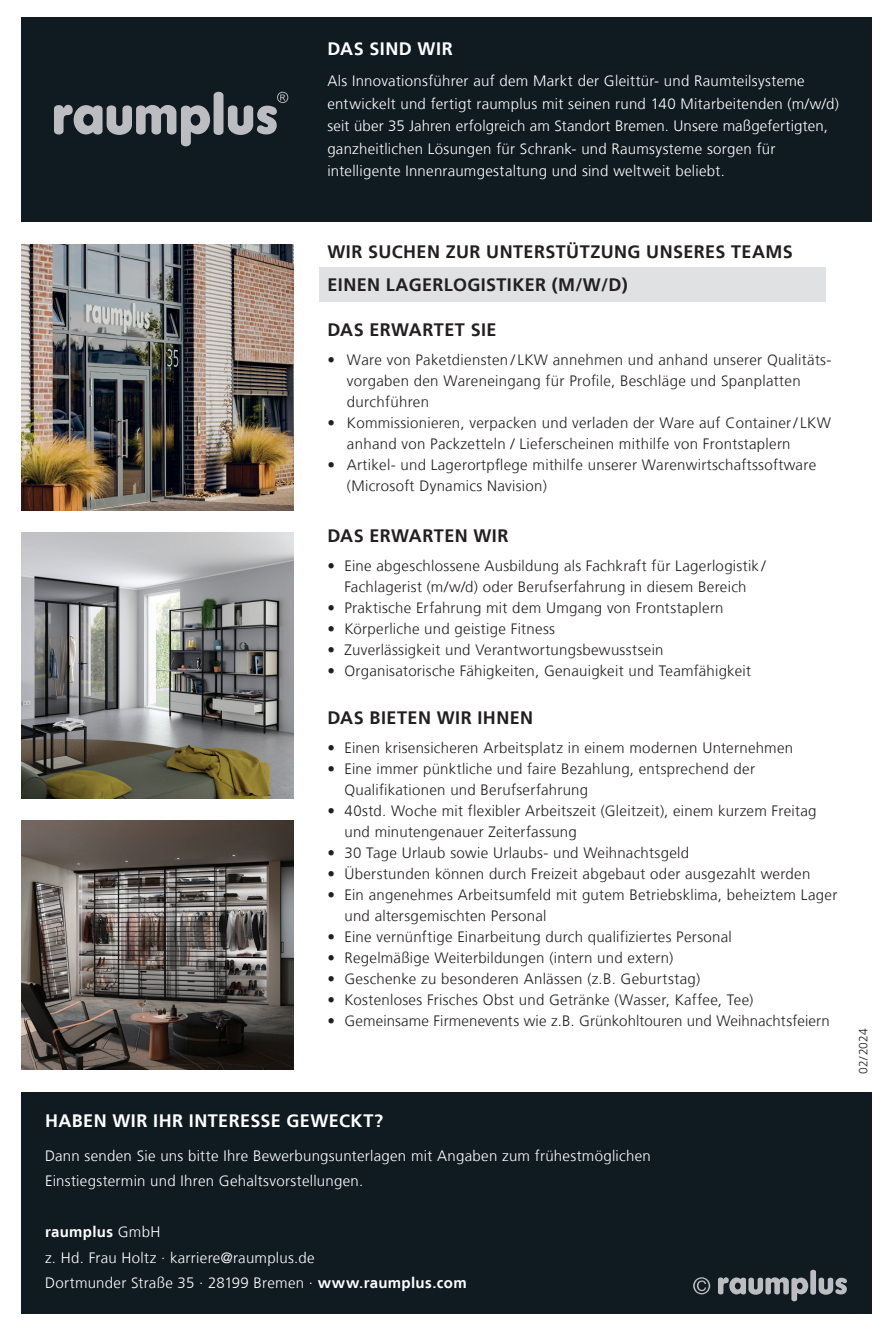
<style>
.page{position:relative;width:893px;height:1331px;background:#fff}
.page>*{position:absolute;margin:0;border:0;box-sizing:border-box;transform-origin:0 0}
.t1{font:700 18px/32.5px "Frutiger LT";letter-spacing:.025em;color:#231f20}
.t2{font:700 18px "Frutiger LT";letter-spacing:.025em;color:#fff}
.t3{font:300 15px/21px "Frutiger LT";letter-spacing:.02em;color:#231f20}
.t4{font:300 15px/22.5px "Frutiger LT";letter-spacing:.015em;color:#fff}
.t5{font:300 12px "Frutiger LT";letter-spacing:.015em;color:#231f20}
.s1{font-weight:700}
</style>
<div class="page">
<div style="left:21px;top:17px;width:851px;height:204px;background:#101a21"></div>
<div style="left:21px;top:1093px;width:851px;height:221px;background:#101a21"></div>
<svg style="left:54px;top:92px;width:234px;height:54px"></svg>
<svg style="left:718px;top:1270px;width:129px;height:31px"></svg>
<svg style="left:693px;top:1277px;width:17px;height:17px"></svg>
<div style="left:319px;top:267px;width:507px;height:35px;background:#e0e1e3"></div>
<img style="left:21px;top:245px;width:272px;height:266px">
<img style="left:21px;top:821px;width:272px;height:248px">
<img style="left:21px;top:533px;width:272px;height:266px">
<p class="t2" style="left:327px;top:38px;width:127px">DAS SIND WIR</p>
<p class="t4" style="left:327px;top:70px;width:513px">Als Innovationsführer auf dem Markt der Gleittür- und Raumteilsysteme entwickelt und fertigt raumplus mit seinen rund 140 Mitarbeitenden (m/w/d) seit über 35 Jahren erfolgreich am Standort Bremen. Unsere maßgefertigten, ganzheitlichen Lösungen für Schrank- und Raumsysteme sorgen für intelligente Innenraumgestaltung und sind weltweit beliebt.</p>
<p class="t1" style="left:327px;top:236px;width:467px">WIR SUCHEN ZUR UNTERSTÜTZUNG UNSERES TEAMS<br>EINEN LAGERLOGISTIKER (M/W/D)</p>
<p class="t1" style="left:327px;top:313px;width:171px">DAS ERWARTET SIE</p>
<p class="t3" style="left:347px;top:350px;width:486px;text-indent:-20px">• Ware von Paketdiensten / LKW annehmen und anhand unserer Qualitäts&shy;vorgaben den Wareneingang für Profile, Beschläge und Spanplatten durchführen</p>
<p class="t3" style="left:347px;top:413px;width:485px;text-indent:-20px">• Kommissionieren, verpacken und verladen der Ware auf Container/ LKW anhand von Packzetteln / Lieferscheinen mithilfe von Frontstaplern</p>
<p class="t3" style="left:347px;top:455px;width:471px;text-indent:-20px">• Artikel- und Lagerortpflege mithilfe unserer Warenwirtschaftssoftware (Microsoft Dynamics Navision)</p>
<p class="t1" style="left:327px;top:519px;width:183px">DAS ERWARTEN WIR</p>
<p class="t3" style="left:327px;top:555px;width:440px;text-align:center">• Eine abgeschlossene Ausbildung als Fachkraft für Lagerlogistik /<br>Fachlagerist (m/w/d) oder Berufserfahrung in diesem Bereich</p>
<p class="t3" style="left:327px;top:597px;width:398px">• Praktische Erfahrung mit dem Umgang von Frontstaplern</p>
<p class="t3" style="left:327px;top:618px;width:229px">• Körperliche und geistige Fitness</p>
<p class="t3" style="left:327px;top:639px;width:338px">• Zuverlässigkeit und Verantwortungsbewusstsein</p>
<p class="t3" style="left:327px;top:660px;width:425px">• Organisatorische Fähigkeiten, Genauigkeit und Teamfähigkeit</p>
<p class="t1" style="left:327px;top:701px;width:207px">DAS BIETEN WIR IHNEN</p>
<p class="t3" style="left:327px;top:738px;width:467px">• Einen krisensicheren Arbeitsplatz in einem modernen Unternehmen</p>
<p class="t3" style="left:344px;top:759px;width:412px;text-indent:-17px">• Eine immer pünktliche und faire Bezahlung, entsprechend der<br>Qualifikationen und Berufserfahrung</p>
<p class="t3" style="left:344px;top:801px;width:474px;text-indent:-17px">• 40std. Woche mit flexibler Arbeitszeit (Gleitzeit), einem kurzem Freitag und minutengenauer Zeiterfassung</p>
<p class="t3" style="left:327px;top:843px;width:363px">• 30 Tage Urlaub sowie Urlaubs- und Weihnachtsgeld</p>
<p class="t3" style="left:327px;top:864px;width:484px">• Überstunden können durch Freizeit abgebaut oder ausgezahlt werden</p>
<p class="t3" style="left:344px;top:885px;width:494px;text-indent:-17px">• Ein angenehmes Arbeitsumfeld mit gutem Betriebsklima, beheiztem Lager und altersgemischten Personal</p>
<p class="t3" style="left:327px;top:927px;width:406px">• Eine vernünftige Einarbeitung durch qualifiziertes Personal</p>
<p class="t3" style="left:327px;top:948px;width:347px">• Regelmäßige Weiterbildungen (intern und extern)</p>
<p class="t3" style="left:327px;top:969px;width:374px">• Geschenke zu besonderen Anlässen (z.B. Geburtstag)</p>
<p class="t3" style="left:327px;top:990px;width:427px">• Kostenloses Frisches Obst und Getränke (Wasser, Kaffee, Tee)</p>
<p class="t3" style="left:327px;top:1011px;width:504px">• Gemeinsame Firmenevents wie z.B. Grünkohltouren und Weihnachtsfeiern</p>
<p class="t2" style="left:45px;top:1110px;width:340px">HABEN WIR IHR INTERESSE GEWECKT?</p>
<p class="t4" style="left:45px;top:1143px;width:607px;line-height:25.5px">Dann senden Sie uns bitte Ihre Bewerbungsunterlagen mit Angaben zum frühestmöglichen<br>Einstiegstermin und Ihren Gehaltsvorstellungen.</p>
<p class="t4" style="left:45px;top:1220px;width:423px;line-height:25.5px"><span class="s1">raumplus</span> GmbH<br>z. Hd. Frau Holtz · karriere@raumplus.de<br>Dortmunder Straße 35 · 28199 Bremen · <span class="s1">www.raumplus.com</span></p>
<p class="t5" style="left:856px;top:1074px;width:47px;rotate:-90deg">02/2024</p>
</div>
